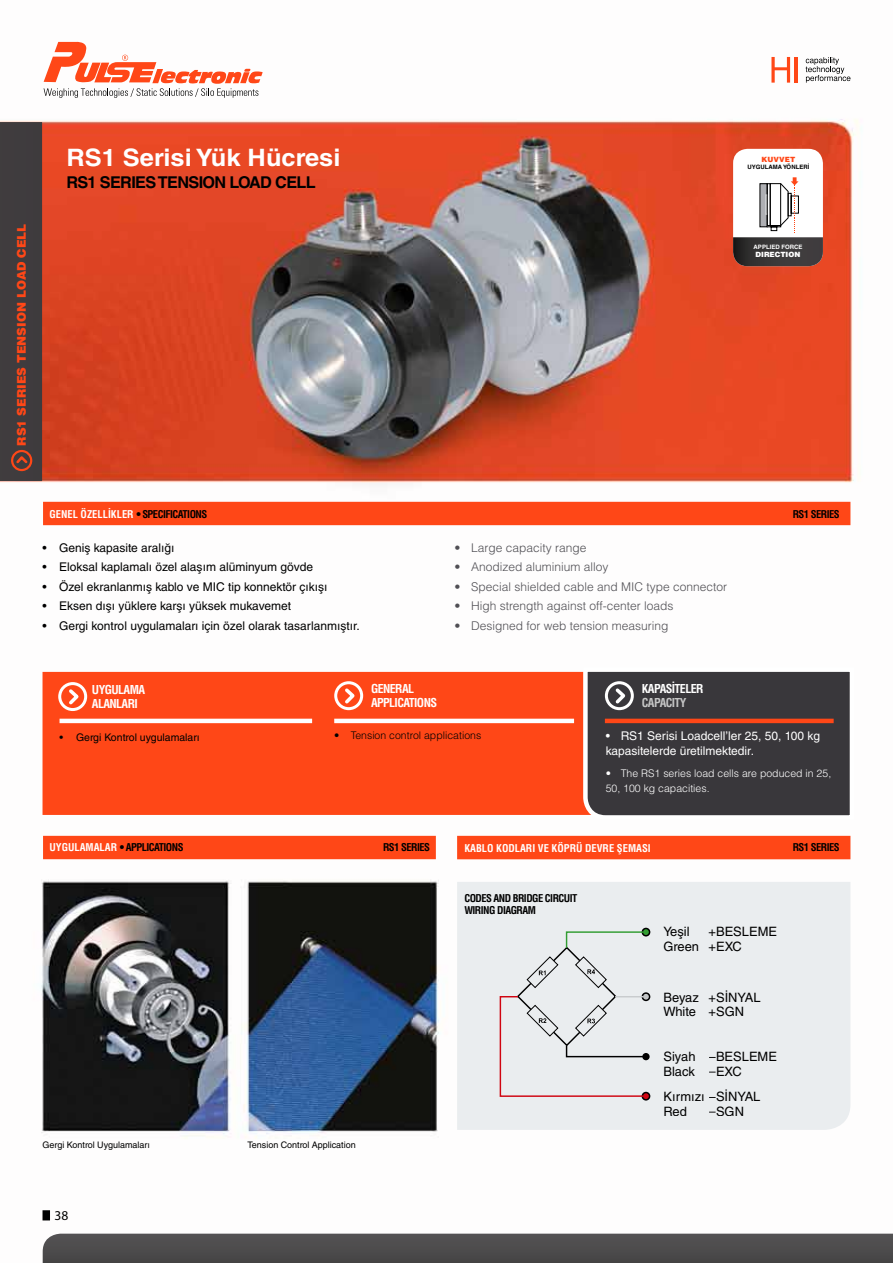
<style>
.page{position:relative;width:893px;height:1263px;background:#fff}
.page>*{position:absolute;margin:0;border:0;box-sizing:border-box;transform-origin:0 0}
.t1{font:700 24px "Helvetica LT Std";color:#fff;scale:1.06 1}
.t2{font:700 16.2px "Helvetica LT Std";letter-spacing:-.04em;color:#000}
.t3{font:13.5px "Myriad Pro";color:#000}
.t4{font:12.9px/14.7px "Helvetica LT Std";color:#000}
.t5{font:12px "Helvetica LT Std";color:#000}
.t6{font:300 12px "Helvetica LT Std";color:#504f54}
.t7{font:12px/15px "Helvetica LT Std";color:#fff}
.t8{font:700 condensed 12px/14.4px "Helvetica LT Std";letter-spacing:-.05em;color:#fff}
.t9{font:900 12px "Helvetica LT Std";color:#ff4717}
.t10{font:700 condensed 12px "Helvetica LT Std";letter-spacing:-.05em;color:#c6c6c6}
.t11{font:700 condensed 10.5px/12.6px "Helvetica LT Std";letter-spacing:-.05em;color:#000}
.t12{font:300 10.5px/15px "Helvetica LT Std";color:#fff}
.t13{font:700 condensed 10.5px "Helvetica LT Std";letter-spacing:-.025em;color:#fff}
.t14{font:700 condensed 10.5px "Helvetica LT Std";color:#fff}
.t15{font:300 10.5px "Helvetica LT Std";color:#000}
.t16{font:10.5px "Helvetica LT Std";color:#000}
.t17{font:9px "Helvetica LT Std";color:#000}
.t18{font:900 7.2px "Helvetica LT Std";color:#fff}
.t19{font:900 7.2px "Helvetica LT Std";color:#ff4717}
.t20{font:700 6px "Helvetica LT Std";color:#000}
.t21{font:700 6px "Helvetica LT Std";color:#fff}
.s1{color:#000}
.s2{color:#fff}
</style>
<div class="page">
<img style="left:0;top:41px;width:858px;height:1222px">
<div style="left:43px;top:672px;width:538px;height:143px;background:#ff4717"></div>
<div style="left:457px;top:882px;width:393px;height:248px;background:#eaedef"></div>
<div style="left:43px;top:502px;width:807px;height:23px;background:#ff4717"></div>
<div style="left:43px;top:1210px;width:7px;height:10px;background:#000"></div>
<div style="left:43px;top:836px;width:393px;height:23px;background:#ff4717"></div>
<svg style="left:43px;top:1233px;width:850px;height:30px;background:#514f50"></svg>
<svg style="left:771px;top:57px;width:19px;height:26px"></svg>
<hr style="left:795px;top:57px;width:3px;height:26px;background:#ff4717">
<svg style="left:806px;top:57px;width:44px;height:26px"></svg>
<div style="left:457px;top:836px;width:393px;height:23px;background:#ff4717"></div>
<hr style="left:60px;top:719px;width:252px;height:4px;background:#fff">
<hr style="left:334px;top:719px;width:240px;height:4px;background:#fff">
<svg style="left:66px;top:686px;width:16px;height:21px"></svg>
<div style="left:58px;top:682px;width:29px;height:29px;border:3px solid #fff;border-radius:50%"></div>
<div style="left:0;top:122px;width:42px;height:359px;background:#3f3c3e"></div>
<div style="left:11px;top:450px;width:21px;height:21px;border:2px solid #ff4717;border-radius:50%"></div>
<svg style="left:342px;top:685px;width:16px;height:21px"></svg>
<div style="left:334px;top:681px;width:29px;height:29px;border:3px solid #fff;border-radius:50%"></div>
<svg style="left:581px;top:665px;width:275px;height:157px;background:#595254"></svg>
<div style="left:605px;top:681px;width:29px;height:29px;border:3px solid #fff;border-radius:50%"></div>
<div style="left:733px;top:149px;width:90px;height:117px;background:#fff;border-radius:14px"></div>
<svg style="left:733px;top:177px;width:90px;height:89px"></svg>
<hr style="left:780px;top:184px;width:1px;height:41px;background:#000">
<svg style="left:44px;top:42px;width:219px;height:56px"></svg>
<div style="left:642px;top:1092px;width:8px;height:8px;background:#d00511;border-radius:50%"></div>
<div style="left:642px;top:1092px;width:8px;height:8px;border:2px solid #000;border-radius:50%"></div>
<div style="left:642px;top:928px;width:8px;height:8px;background:#329d32;border-radius:50%"></div>
<div style="left:642px;top:928px;width:8px;height:8px;border:2px solid #000;border-radius:50%"></div>
<div style="left:642px;top:993px;width:8px;height:7px;background:#c2c5c6;border-radius:50%"></div>
<div style="left:642px;top:992px;width:8px;height:9px;border:2px solid #000;border-radius:50%"></div>
<div style="left:642px;top:1053px;width:8px;height:7px;background:#000;border-radius:50%"></div>
<svg style="left:499px;top:931px;width:146px;height:167px;background:#e1e1e3"></svg>
<p class="t9" style="left:14px;top:445px;width:223px;rotate:-90deg">RS1 SERIES TENSION LOAD CELL</p>
<h1 class="t1" style="left:66px;top:143px;width:260px">RS1 Serisi Yük Hücresi</h1>
<h2 class="t2" style="left:66px;top:173px;width:251px">RS1 SERIES TENSION LOAD CELL</h2>
<p class="t19" style="left:761px;top:154px;width:35px">KUVVET</p>
<p class="t20" style="left:747px;top:163px;width:63px">UYGULAMA YÖNLERİ</p>
<p class="t21" style="left:754px;top:243px;width:50px">APPLIED FORCE</p>
<p class="t18" style="left:756px;top:250px;width:46px">DIRECTION</p>
<p class="t13" style="left:49px;top:507px;width:159px">GENEL ÖZELLİKLER <span class="s1">• SPECIFICATIONS</span></p>
<p class="t5" style="left:43px;top:541px;width:133px">• Geniş kapasite aralığı</p>
<p class="t5" style="left:43px;top:560px;width:272px">• Eloksal kaplamalı özel alaşım alüminyum gövde</p>
<p class="t5" style="left:43px;top:580px;width:287px">• Özel ekranlanmış kablo ve MIC tip konnektör çıkışı</p>
<p class="t5" style="left:43px;top:599px;width:250px">• Eksen dışı yüklere karşı yüksek mukavemet</p>
<p class="t5" style="left:43px;top:619px;width:319px">• Gergi kontrol uygulamaları için özel olarak tasarlanmıştır.</p>
<p class="t6" style="left:455px;top:540px;width:133px">• Large capacity range</p>
<p class="t6" style="left:455px;top:560px;width:155px">• Anodized aluminium alloy</p>
<p class="t6" style="left:455px;top:579px;width:274px">• Special shielded cable and MIC type connector</p>
<p class="t6" style="left:455px;top:599px;width:220px">• High strength against off-center loads</p>
<p class="t6" style="left:455px;top:618px;width:215px">• Designed for web tension measuring</p>
<p class="t8" style="left:92px;top:682px;width:55px">UYGULAMA<br>ALANLARI</p>
<p class="t8" style="left:371px;top:681px;width:68px">GENERAL<br>APPLICATIONS</p>
<p class="t8" style="left:642px;top:681px;width:63px">KAPASİTELER</p>
<p class="t10" style="left:642px;top:695px;width:46px">CAPACITY</p>
<p class="t11" style="left:793px;top:508px;width:48px">RS1 SERIES</p>
<p class="t16" style="left:60px;top:731px;width:142px">• Gergi Kontrol uygulamaları</p>
<p class="t11" style="left:49px;top:841px;width:136px"><span class="s2">UYGULAMALAR</span> • APPLICATIONS</p>
<p class="t15" style="left:334px;top:729px;width:149px">• Tension control applications</p>
<p class="t7" style="left:606px;top:728px;width:216px">• RS1 Serisi Loadcell’ler 25, 50, 100 kg kapasitelerde üretilmektedir.</p>
<p class="t12" style="left:606px;top:766px;width:227px">• The RS1 series load cells are poduced in 25,<br>50, 100 kg capacities.</p>
<p class="t11" style="left:383px;top:841px;width:48px">RS1 SERIES</p>
<p class="t14" style="left:464px;top:841px;width:188px">KABLO KODLARI VE KÖPRÜ DEVRE ŞEMASI</p>
<p class="t11" style="left:793px;top:841px;width:48px">RS1 SERIES</p>
<p class="t11" style="left:464px;top:891px;width:115px">CODES AND BRIDGE CIRCUIT<br>WIRING DIAGRAM</p>
<p class="t4" style="left:663px;top:924px;width:115px;text-indent:45px">+BESLEME<br>Green +EXC</p>
<p class="t4" style="left:663px;top:990px;width:99px">Beyaz +SİNYAL<br>White +SGN</p>
<p class="t4" style="left:663px;top:1049px;width:34px">Siyah</p>
<p class="t4" style="left:716px;top:1049px;width:62px">BESLEME</p>
<p class="t4" style="left:663px;top:1064px;width:33px">Black</p>
<p class="t4" style="left:663px;top:924px;width:28px">Yeşil</p>
<p class="t4" style="left:663px;top:1058px;width:98px;line-height:25.2px;text-indent:52px">EXC<br>Kırmızı SİNYAL</p>
<p class="t4" style="left:663px;top:1104px;width:25px">Red</p>
<p class="t4" style="left:716px;top:1104px;width:29px">SGN</p>
<p class="t17" style="left:43px;top:1140px;width:109px">Gergi Kontrol Uygulamaları</p>
<p class="t17" style="left:247px;top:1140px;width:110px">Tension Control Application</p>
<p class="t3" style="left:55px;top:1207px;width:15px">38</p>
</div>
